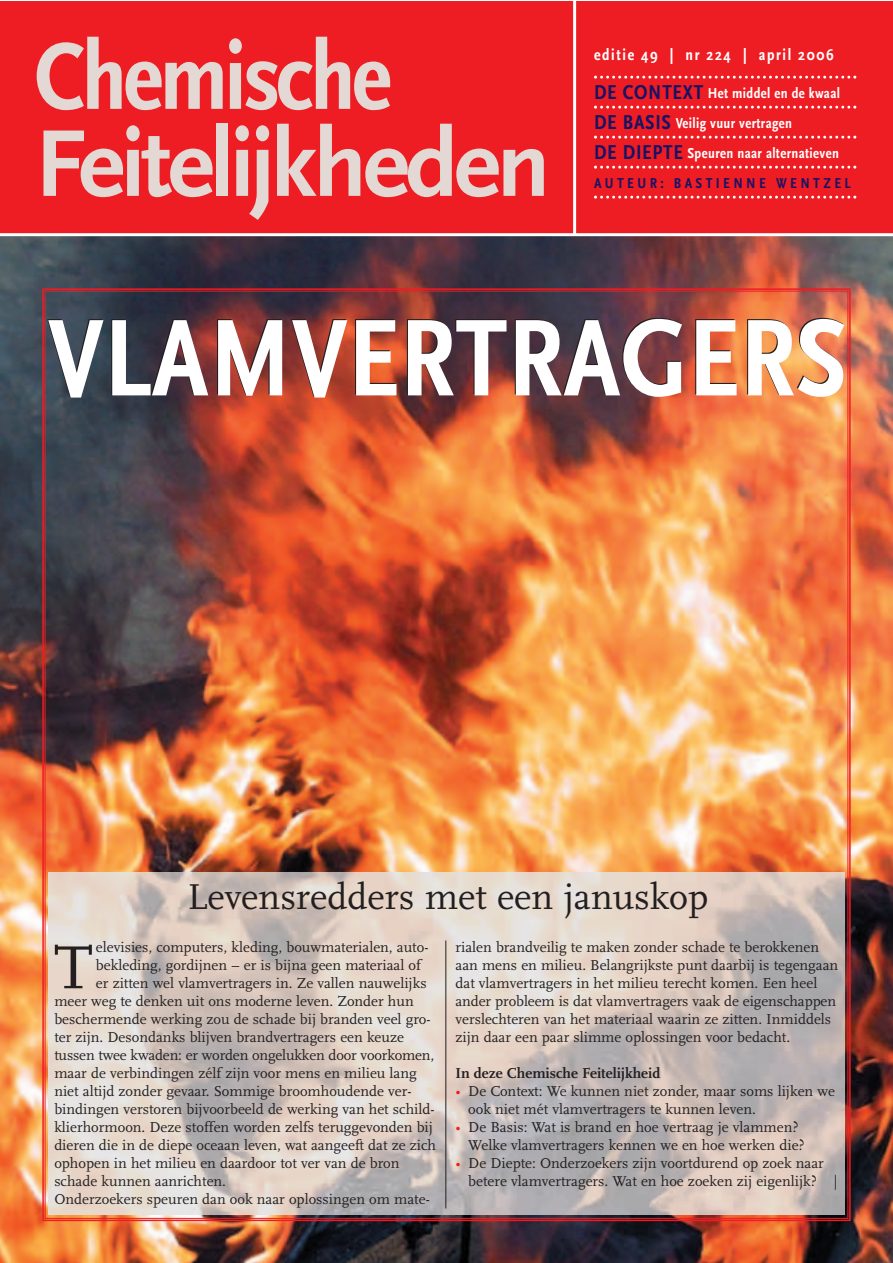
<style>
.page{position:relative;width:893px;height:1263px;background:#fff}
.page>*{position:absolute;margin:0;border:0;box-sizing:border-box;transform-origin:0 0}
.t1{font:114px "Scala Sans Bold Con";color:#fff}
.t2{font:700 99px "Scala Sans";letter-spacing:-.04em;color:#e3d8d3}
.t3{font:99px "Scala Sans Bold Con";letter-spacing:-.035em;color:#e3d8d3}
.t4{font:63.3px "Scala";color:#231f20}
.t5{font:37.5px "Scala";color:#231f20}
.t6{font:16.5px "Scala Sans Bold Con";letter-spacing:.1em;color:#fff}
.t7{font:15px/18px "Scala";color:#231f20}
.t8{font:15px/30px "Scala Sans Bold Con";letter-spacing:.025em;color:#fff}
.t9{font:700 15px "Scala";color:#231f20}
.s1{font-size:21px;color:#191364}
.s2{color:#191364}
.s3{color:#ee1d23}
</style>
<div class="page">
<img style="left:0;top:1px;width:892px;height:1262px">
<h2 class="t3" style="left:35px;top:37px;width:358px">Chemische</h2>
<h2 class="t2" style="left:35px;top:124px;width:517px">Feitelijkheden</h2>
<p class="t6" style="left:594px;top:48px;width:241px">editie 49 | nr 224 | april 2006</p>
<p class="t8" style="left:594px;top:79px;width:258px"><span class="s1">DE CONTEXT</span> Het middel en de kwaal<br><span class="s1">DE BASIS</span> Veilig vuur vertragen<br><span class="s1">DE DIEPTE</span> Speuren naar alternatieven<br><span class="s2">AUTEUR: BASTIENNE WENTZEL</span></p>
<h1 class="t1" style="left:48px;top:313px;width:800px">VLAMVERTRAGERS</h1>
<h3 class="t5" style="left:187px;top:883px;width:522px">Levensredders met een januskop</h3>
<h3 class="t4" style="left:54px;top:943px;width:40px">T</h3>
<p class="t7" style="left:96px;top:940px;width:334px">elevisies, computers, kleding, bouwmaterialen, auto-</p>
<p class="t7" style="left:96px;top:958px;width:326px">bekleding, gordijnen – er is bijna geen materiaal of</p>
<p class="t7" style="left:96px;top:976px;width:332px">er zitten wel vlamvertragers in. Ze vallen nauwelijks</p>
<p class="t7" style="left:54px;top:994px;width:361px">meer weg te denken uit ons moderne leven. Zonder hun</p>
<p class="t7" style="left:54px;top:1012px;width:378px">beschermende werking zou de schade bij branden veel gro-</p>
<p class="t7" style="left:54px;top:1030px;width:351px">ter zijn. Desondanks blijven brandvertragers een keuze</p>
<p class="t7" style="left:54px;top:1048px;width:381px">tussen twee kwaden: er worden ongelukken door voorkomen,</p>
<p class="t7" style="left:54px;top:1066px;width:364px">maar de verbindingen zélf zijn voor mens en milieu lang</p>
<p class="t7" style="left:54px;top:1084px;width:358px">niet altijd zonder gevaar. Sommige broomhoudende ver-</p>
<p class="t7" style="left:54px;top:1102px;width:381px">bindingen verstoren bijvoorbeeld de werking van het schild-</p>
<p class="t7" style="left:54px;top:1120px;width:380px">klierhormoon. Deze stoffen worden zelfs teruggevonden bij</p>
<p class="t7" style="left:54px;top:1138px;width:383px">dieren die in de diepe oceaan leven, wat aangeeft dat ze zich</p>
<p class="t7" style="left:54px;top:1156px;width:347px">ophopen in het milieu en daardoor tot ver van de bron</p>
<p class="t7" style="left:54px;top:1174px;width:173px">schade kunnen aanrichten.</p>
<p class="t7" style="left:54px;top:1192px;width:377px">Onderzoekers speuren dan ook naar oplossingen om mate-</p>
<p class="t7" style="left:455px;top:940px;width:384px">rialen brandveilig te maken zonder schade te berokkenen aan mens en milieu. Belangrijkste punt daarbij is tegengaan dat vlamvertragers in het milieu terecht komen. Een heel ander probleem is dat vlamvertragers vaak de eigenschappen verslechteren van het materiaal waarin ze zitten. Inmiddels zijn daar een paar slimme oplossingen voor bedacht.</p>
<p class="t9" style="left:455px;top:1068px;width:206px">In deze Chemische Feitelijkheid</p>
<p class="t7" style="left:468px;top:1084px;width:368px;text-indent:-13px"><span class="s3">•</span> De Context: We kunnen niet zonder, maar soms lijken we ook niet mét vlamvertragers te kunnen leven.</p>
<p class="t7" style="left:468px;top:1120px;width:338px;text-indent:-13px"><span class="s3">•</span> De Basis: Wat is brand en hoe vertraag je vlammen?<br>Welke vlamvertragers kennen we en hoe werken die?</p>
<p class="t7" style="left:468px;top:1156px;width:370px;text-indent:-13px"><span class="s3">•</span> De Diepte: Onderzoekers zijn voortdurend op zoek naar betere vlamvertragers. Wat en hoe zoeken zij eigenlijk? |</p>
</div>
